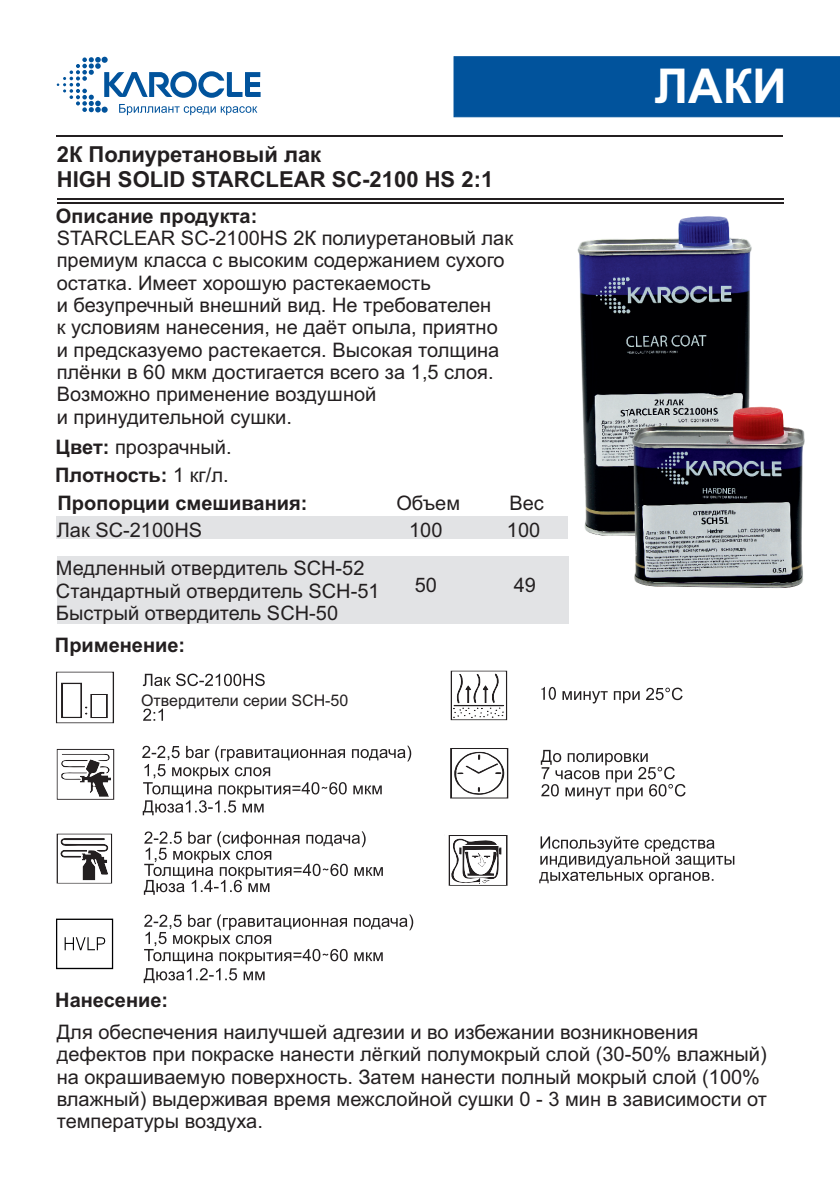
<style>
.page{position:relative;width:840px;height:1191px;background:#fff}
.page>*{position:absolute;margin:0;border:0;box-sizing:border-box;transform-origin:0 0}
.t1{font:700 48px "Arial";color:#fff}
.t2{font:700 22px/24.6px "Arial";color:#231f20}
.t3{font:20px/22.4px "Arial";color:#231f20}
.t4{font:700 20px/28.4px "Arial";color:#231f20}
.t5{font:16px "Arial";color:#231f20}
.s1{font-weight:400}
</style>
<div class="page">
<img style="left:565px;top:216px;width:187px;height:323px">
<svg style="left:57px;top:57px;width:203px;height:58px"></svg>
<div style="left:453px;top:56px;width:386px;height:62px;background:#01539c"></div>
<hr style="left:56px;top:135px;width:726px;height:2px;background:#231f20">
<hr style="left:57px;top:198px;width:725px;height:2px;background:#231f20">
<hr style="left:57px;top:202px;width:725px;height:2px;background:#231f20">
<svg style="left:143px;top:673px;width:121px;height:13px"></svg>
<svg style="left:143px;top:708px;width:20px;height:12px"></svg>
<svg style="left:450px;top:748px;width:59px;height:51px"></svg>
<svg style="left:55px;top:671px;width:59px;height:53px"></svg>
<div style="left:92px;top:695px;width:14px;height:21px;background:#fff"></div>
<svg style="left:539px;top:836px;width:195px;height:48px"></svg>
<svg style="left:448px;top:835px;width:60px;height:51px"></svg>
<svg style="left:142px;top:745px;width:269px;height:70px"></svg>
<svg style="left:56px;top:748px;width:59px;height:52px"></svg>
<svg style="left:144px;top:831px;width:238px;height:64px"></svg>
<svg style="left:56px;top:833px;width:57px;height:51px"></svg>
<svg style="left:541px;top:687px;width:141px;height:16px"></svg>
<svg style="left:450px;top:670px;width:58px;height:51px"></svg>
<svg style="left:540px;top:750px;width:145px;height:50px"></svg>
<div style="left:56px;top:918px;width:57px;height:51px;border:1px solid #000002"></div>
<svg style="left:65px;top:937px;width:40px;height:13px"></svg>
<svg style="left:144px;top:914px;width:269px;height:69px"></svg>
<img style="left:628px;top:400px;width:177px;height:189px">
<p class="t2" style="left:57px;top:144px;width:437px">2К Полиуретановый лак<br>HIGH SOLID STARCLEAR SC-2100 HS 2:1</p>
<p class="t4" style="left:56px;top:203px;width:203px">Описание продукта:</p>
<p class="t3" style="left:57px;top:228px;width:457px">STARCLEAR SC-2100HS 2К полиуретановый лак премиум класса с высоким содержанием сухого остатка. Имеет хорошую растекаемость<br>и безупречный внешний вид. Не требователен<br>к условиям нанесения, не даёт опыла, приятно и предсказуемо растекается. Высокая толщина плёнки в 60 мкм достигается всего за 1,5 слоя.<br>Возможно применение воздушной<br>и принудительной сушки.</p>
<p class="t4" style="left:55px;top:434px;width:253px">Цвет: <span class="s1">прозрачный.<br></span>Плотность: <span class="s1">1 кг/л.<br></span>Пропорции смешивания:</p>
<p class="t3" style="left:396px;top:494px;width:65px">Объем</p>
<p class="t3" style="left:509px;top:494px;width:36px">Вес</p>
<p class="t3" style="left:56px;top:512px;width:310px;line-height:38.4px">Лак SC-2100HS<br>Медленный отвердитель SCH-52</p>
<p class="t3" style="left:56px;top:581px;width:325px">Стандартный отвердитель SCH-51<br>Быстрый отвердитель SCH-50</p>
<p class="t4" style="left:55px;top:633px;width:132px">Применение:</p>
<p class="t5" style="left:141px;top:694px;width:209px">Отвердители серии SCH-50</p>
<p class="t3" style="left:409px;top:520px;width:35px">100</p>
<p class="t3" style="left:506px;top:520px;width:35px">100</p>
<p class="t3" style="left:414px;top:575px;width:24px">50</p>
<p class="t3" style="left:513px;top:575px;width:24px">49</p>
<h1 class="t1" style="left:654px;top:68px;width:134px">ЛАКИ</h1>
<p class="t4" style="left:55px;top:987px;width:114px">Нанесение:</p>
<p class="t3" style="left:57px;top:1022px;width:711px">Для обеспечения наилучшей адгезии и во избежании возникновения дефектов при покраске нанести лёгкий полумокрый слой (30-50% влажный) на окрашиваемую поверхность. Затем нанести полный мокрый слой (100% влажный) выдерживая время межслойной сушки 0 - 3 мин в зависимости от температуры воздуха.</p>
</div>
